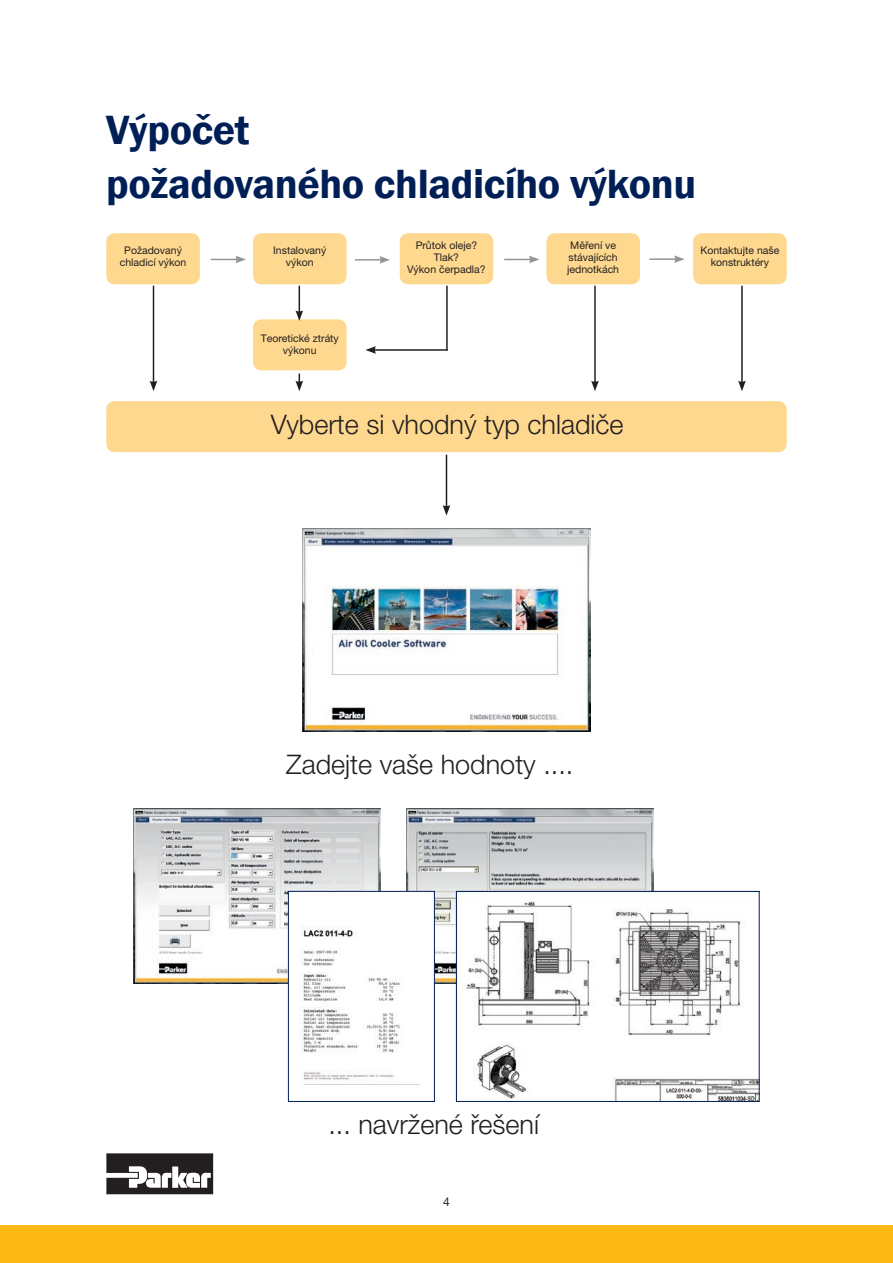
<style>
.page{position:relative;width:893px;height:1263px;background:#fff}
.page>*{position:absolute;margin:0;border:0;box-sizing:border-box;transform-origin:0 0}
.t1{font:600 42px/54px "Franklin Gothic";letter-spacing:-.01em;color:#001f56}
.t2{font:300 27px "Helvetica Neue LT Pro";color:#231f20}
.t3{font:12px "Helvetica Neue LT Pro";color:#231f20}
.t4{font:10.5px/12px "Helvetica Neue LT Pro";color:#231f20;text-align:center}
</style>
<div class="page">
<svg style="left:106px;top:1153px;width:107px;height:41px"></svg>
<div style="left:0;top:1225px;width:893px;height:38px;background:#fcb814"></div>
<img style="left:407px;top:809px;width:246px;height:174px">
<img style="left:134px;top:809px;width:246px;height:174px">
<img style="left:303px;top:528px;width:287px;height:203px">
<div style="left:253px;top:319px;width:94px;height:51px;background:#fed88f;border-radius:9px"></div>
<svg style="left:211px;top:256px;width:35px;height:7px"></svg>
<hr style="left:355px;top:259px;width:27px;height:2px;background:#939598">
<svg style="left:380px;top:256px;width:10px;height:8px"></svg>
<svg style="left:504px;top:256px;width:35px;height:7px"></svg>
<hr style="left:649px;top:258px;width:27px;height:2px;background:#939598">
<svg style="left:674px;top:255px;width:11px;height:8px"></svg>
<div style="left:106px;top:233px;width:94px;height:51px;background:#fed88f;border-radius:9px"></div>
<div style="left:253px;top:233px;width:94px;height:51px;background:#fed88f;border-radius:9px"></div>
<div style="left:400px;top:233px;width:93px;height:51px;background:#fed88f;border-radius:9px"></div>
<div style="left:546px;top:233px;width:94px;height:51px;background:#fed88f;border-radius:9px"></div>
<div style="left:693px;top:233px;width:94px;height:51px;background:#fed88f;border-radius:9px"></div>
<svg style="left:295px;top:286px;width:8px;height:35px"></svg>
<hr style="left:153px;top:286px;width:1px;height:97px;background:#231f20">
<svg style="left:150px;top:381px;width:7px;height:10px"></svg>
<svg style="left:295px;top:374px;width:8px;height:17px"></svg>
<hr style="left:594px;top:286px;width:2px;height:97px;background:#231f20">
<svg style="left:591px;top:381px;width:8px;height:10px"></svg>
<hr style="left:741px;top:286px;width:2px;height:97px;background:#231f20">
<svg style="left:738px;top:381px;width:8px;height:10px"></svg>
<hr style="left:374px;top:349px;width:74px;height:2px;background:#231f20">
<svg style="left:365px;top:346px;width:11px;height:8px"></svg>
<hr style="left:446px;top:286px;width:2px;height:65px;background:#231f20">
<div style="left:106px;top:401px;width:681px;height:51px;background:#fed88f;border-radius:9px"></div>
<hr style="left:446px;top:455px;width:1px;height:52px;background:#231f20">
<svg style="left:443px;top:505px;width:7px;height:11px"></svg>
<img style="left:290px;top:893px;width:143px;height:192px">
<div style="left:288px;top:891px;width:147px;height:211px;border:1px solid #001f56"></div>
<img style="left:458px;top:893px;width:299px;height:207px">
<div style="left:456px;top:891px;width:303px;height:211px;border:1px solid #001f56"></div>
<h1 class="t1" style="left:106px;top:103px;width:591px">Výpočet<br>požadovaného chladicího výkonu</h1>
<p class="t4" style="left:120px;top:244px;width:68px">Požadovaný chladicí výkon</p>
<p class="t4" style="left:273px;top:244px;width:55px">Instalovaný výkon</p>
<p class="t4" style="left:407px;top:239px;width:80px">Průtok oleje?<br>Tlak?<br>Výkon čerpadla?</p>
<p class="t4" style="left:567px;top:239px;width:53px;text-align:left">Měření ve stávajících jednotkách</p>
<p class="t4" style="left:700px;top:244px;width:80px">Kontaktujte naše konstruktéry</p>
<p class="t4" style="left:261px;top:332px;width:80px">Teoretické ztráty výkonu</p>
<h2 class="t2" style="left:271px;top:408px;width:354px">Vyberte si vhodný typ chladiče</h2>
<h2 class="t2" style="left:286px;top:748px;width:289px">Zadejte vaše hodnoty ....</h2>
<h2 class="t2" style="left:328px;top:1108px;width:212px">... navržené řešení</h2>
<p class="t3" style="left:443px;top:1194px;width:8px">4</p>
</div>
